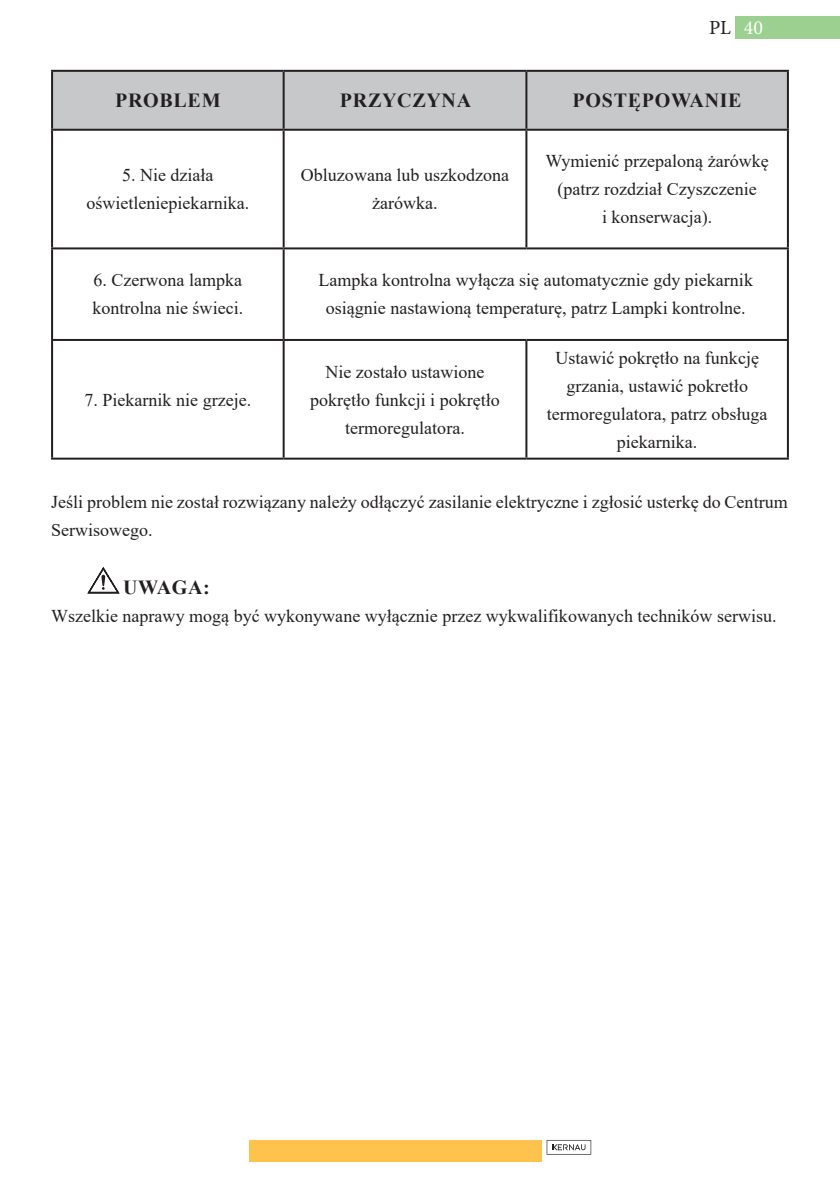
<style>
.page{position:relative;width:840px;height:1191px;background:#fff}
.page>*{position:absolute;margin:0;border:0;box-sizing:border-box;transform-origin:0 0}
.TABELA_TYTUŁ{font:700 20px "Times New Roman";letter-spacing:.035em;color:#231f20}
.UWAGA{font:700 20px "Times New Roman";letter-spacing:.035em;color:#231f20}
.t1{font:20px "Minion Pro";color:#231f20}
.TABELA_ZWYKŁY_ŚRODEK{font:18px/28px "Times New Roman";color:#231f20;text-align:center}
.ZWYKŁY{font:18px/28px "Times New Roman";color:#231f20}
.s1{color:#fff}
</style>
<div class="page">
<div style="left:735px;top:17px;width:104px;height:22px;background:#9bd091"></div>
<div style="left:249px;top:1140px;width:292px;height:21px;background:#fec34d"></div>
<svg style="left:546px;top:1140px;width:45px;height:14px"></svg>
<div style="left:53px;top:72px;width:733px;height:57px;background:#c7c8ca"></div>
<hr style="left:51px;top:70px;width:232px;height:2px;background:#231f20">
<hr style="left:51px;top:72px;width:2px;height:57px;background:#231f20">
<hr style="left:283px;top:70px;width:243px;height:2px;background:#231f20">
<hr style="left:282px;top:72px;width:2px;height:57px;background:#231f20">
<hr style="left:526px;top:70px;width:262px;height:2px;background:#231f20">
<hr style="left:525px;top:72px;width:2px;height:57px;background:#231f20">
<hr style="left:786px;top:72px;width:2px;height:57px;background:#231f20">
<hr style="left:51px;top:129px;width:232px;height:2px;background:#231f20">
<hr style="left:51px;top:131px;width:2px;height:116px;background:#231f20">
<hr style="left:283px;top:129px;width:243px;height:2px;background:#231f20">
<hr style="left:282px;top:131px;width:2px;height:116px;background:#231f20">
<hr style="left:526px;top:129px;width:262px;height:2px;background:#231f20">
<hr style="left:525px;top:131px;width:2px;height:116px;background:#231f20">
<hr style="left:786px;top:131px;width:2px;height:116px;background:#231f20">
<hr style="left:51px;top:247px;width:232px;height:2px;background:#231f20">
<hr style="left:51px;top:249px;width:2px;height:90px;background:#231f20">
<hr style="left:283px;top:247px;width:243px;height:2px;background:#231f20">
<hr style="left:282px;top:249px;width:2px;height:90px;background:#231f20">
<hr style="left:526px;top:247px;width:262px;height:2px;background:#231f20">
<hr style="left:786px;top:249px;width:2px;height:90px;background:#231f20">
<hr style="left:51px;top:339px;width:232px;height:2px;background:#231f20">
<hr style="left:51px;top:341px;width:2px;height:116px;background:#231f20">
<hr style="left:283px;top:339px;width:243px;height:2px;background:#231f20">
<hr style="left:282px;top:341px;width:2px;height:116px;background:#231f20">
<hr style="left:526px;top:339px;width:262px;height:2px;background:#231f20">
<hr style="left:525px;top:341px;width:2px;height:116px;background:#231f20">
<hr style="left:786px;top:341px;width:2px;height:116px;background:#231f20">
<hr style="left:51px;top:457px;width:232px;height:2px;background:#231f20">
<hr style="left:283px;top:457px;width:243px;height:2px;background:#231f20">
<hr style="left:526px;top:457px;width:262px;height:2px;background:#231f20">
<svg style="left:87px;top:567px;width:33px;height:27px"></svg>
<p class="t1" style="left:708px;top:15px;width:55px">PL <span class="s1">40</span></p>
<p class="TABELA_TYTUŁ" style="left:115px;top:86px;width:107px">PROBLEM</p>
<p class="TABELA_TYTUŁ" style="left:340px;top:86px;width:133px">PRZYCZYNA</p>
<p class="TABELA_TYTUŁ" style="left:572px;top:86px;width:170px">POSTĘPOWANIE</p>
<p class="TABELA_ZWYKŁY_ŚRODEK" style="left:86px;top:161px;width:164px">5. Nie działa oświetleniepiekarnika.</p>
<p class="TABELA_ZWYKŁY_ŚRODEK" style="left:301px;top:161px;width:209px">Obluzowana lub uszkodzona żarówka.</p>
<p class="TABELA_ZWYKŁY_ŚRODEK" style="left:545px;top:147px;width:224px">Wymienić przepaloną żarówkę (patrz rozdział Czyszczenie<br>i konserwacja).</p>
<p class="TABELA_ZWYKŁY_ŚRODEK" style="left:92px;top:266px;width:152px;text-align:left">6. Czerwona lampka kontrolna nie świeci.</p>
<p class="TABELA_ZWYKŁY_ŚRODEK" style="left:318px;top:266px;width:435px">Lampka kontrolna wyłącza się automatycznie gdy piekarnik osiągnie nastawioną temperaturę, patrz Lampki kontrolne.</p>
<p class="TABELA_ZWYKŁY_ŚRODEK" style="left:84px;top:385px;width:168px">7. Piekarnik nie grzeje.</p>
<p class="TABELA_ZWYKŁY_ŚRODEK" style="left:310px;top:357px;width:191px">Nie zostało ustawione pokrętło funkcji i pokrętło termoregulatora.</p>
<p class="TABELA_ZWYKŁY_ŚRODEK" style="left:546px;top:343px;width:222px">Ustawić pokrętło na funkcję grzania, ustawić pokretło termoregulatora, patrz obsługa piekarnika.</p>
<p class="ZWYKŁY" style="left:51px;top:488px;width:737px">Jeśli problem nie został rozwiązany należy odłączyć zasilanie elektryczne i zgłosić usterkę do Centrum<br>Serwisowego.</p>
<p class="UWAGA" style="left:123px;top:573px;width:88px">UWAGA:</p>
<p class="ZWYKŁY" style="left:51px;top:602px;width:726px">Wszelkie naprawy mogą być wykonywane wyłącznie przez wykwalifikowanych techników serwisu.</p>
</div>
